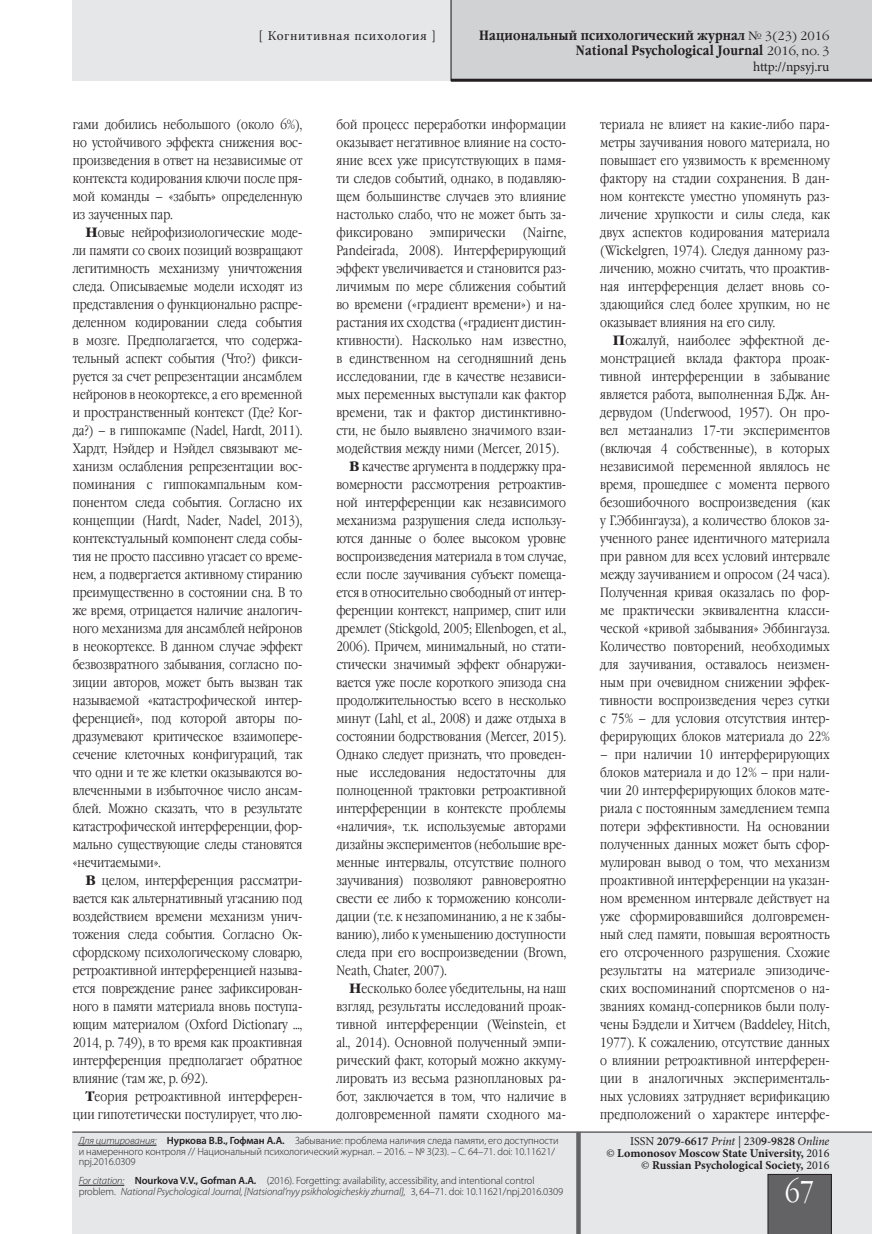
<style>
.page{position:relative;width:872px;height:1234px;background:#fff}
.page>*{position:absolute;margin:0;border:0;box-sizing:border-box;transform-origin:0 0}
.t1{font:30px "Garamond Narrow C";color:#fff}
.Main_text{font:13.5px/18px "Garamond Narrow C";letter-spacing:.01em;color:#231f20;text-align:justify}
.t2{font:700 13.5px/15px "Garamond Narrow C";letter-spacing:.01em;color:#231f20;text-align:right}
.t3{font:13.5px "Minion Pro";letter-spacing:.045em;color:#231f20}
.t4{font:13.5px "Minion Pro";letter-spacing:-.015em;color:#231f20}
.t5{font:700 12px/12px "Minion Pro";color:#231f20;text-align:right}
.t6{font:300 10.5px/10.5px "Myriad Pro";letter-spacing:-.01em;color:#231f20}
.s1{font-family:"Garamond C";font-weight:400;font-size:12px}
.s2{font-family:"Garamond C";font-weight:700}
.s3{font-style:italic}
.s4{font-weight:600}
.s5{font-weight:400}
.s6{font-weight:400;font-style:italic}
</style>
<div class="page">
<div style="left:72px;top:0;width:800px;height:81px;background:#e6e7e9"></div>
<div style="left:451px;top:0;width:421px;height:81px;background:#d1d2d4"></div>
<div style="left:72px;top:1132px;width:800px;height:101px;background:#e6e7e9"></div>
<hr style="left:72px;top:1131px;width:800px;height:1px;background:#231f20">
<div style="left:767px;top:1173px;width:64px;height:60px;background:#636366"></div>
<hr style="left:451px;top:79px;width:421px;height:3px;background:#231f20">
<div style="left:576px;top:1131px;width:5px;height:102px;background:#636366"></div>
<hr style="left:451px;top:0;width:1px;height:81px;background:#231f20">
<hr style="left:79px;top:1144px;width:78px;height:1px;background:#231f20">
<hr style="left:79px;top:1184px;width:45px;height:1px;background:#231f20">
<p class="t3" style="left:259px;top:26px;width:179px">[ Когнитивная психология ]</p>
<p class="t2" style="left:479px;top:28px;width:352px">Национальный психологический журнал <span class="s1">№ 3(23) 2016<br></span>National Psychological Journal <span class="s1">2016, no. 3</span></p>
<p class="t4" style="left:753px;top:57px;width:78px">http://npsyj.ru</p>
<p class="Main_text" style="left:73px;top:115px;width:231px">гами добились небольшого (около 6%), но устойчивого эффекта снижения вос&shy;произведения в ответ на независимые от контекста кодирования ключи после пря&shy;мой команды – «забыть» определенную из заученных пар.</p>
<p class="Main_text" style="left:73px;top:223px;width:231px;text-indent:13px"><span class="s2">Н</span>овые нейрофизиологические моде&shy;ли памяти со своих позиций возвращают легитимность механизму уничтожения следа. Описываемые модели исходят из представления о функционально распре&shy;деленном кодировании следа события в мозге. Предполагается, что содержа&shy;тельный аспект события (Что?) фикси&shy;руется за счет репрезентации ансамблем нейронов в неокортексе, а его временной и пространственный контекст (Где? Ког&shy;да?) – в гиппокампе (Nadel, Hardt, 2011).<br>Хардт, Нэйдер и Нэйдел связывают ме&shy;ханизм ослабления репрезентации вос&shy;поминания с гиппокампальным ком&shy;понентом следа события. Согласно их концепции (Hardt, Nader, Nadel, 2013), контекстуальный компонент следа собы&shy;тия не просто пассивно угасает со време&shy;нем, а подвергается активному стиранию преимущественно в состоянии сна. В то же время, отрицается наличие аналогич&shy;ного механизма для ансамблей нейронов в неокортексе. В данном случае эффект безвозвратного забывания, согласно по&shy;зиции авторов, может быть вызван так называемой «катастрофической интер&shy;ференцией», под которой авторы по&shy;дразумевают критическое взаимопере&shy;сечение клеточных конфигураций, так что одни и те же клетки оказываются во&shy;влеченными в избыточное число ансам&shy;блей. Можно сказать, что в результате катастрофической интерференции, фор&shy;мально существующие следы становятся «нечитаемыми».</p>
<p class="Main_text" style="left:73px;top:871px;width:231px;text-indent:13px"><span class="s2">В</span> целом, интерференция рассматри&shy;вается как альтернативный угасанию под воздействием времени механизм унич&shy;тожения следа события. Согласно Ок&shy;сфордскому психологическому словарю, ретроактивной интерференцией называ&shy;ется повреждение ранее зафиксирован&shy;ного в памяти материала вновь поступа&shy;ющим материалом (Oxford Dictionary …, 2014, p. 749), в то время как проактивная интерференция предполагает обратное влияние (там же, p. 692).</p>
<p class="Main_text" style="left:73px;top:1087px;width:231px;text-align:right"><span class="s2">Т</span>еория ретроактивной интерферен&shy;ции гипотетически постулирует, что лю-</p>
<p class="Main_text" style="left:336px;top:115px;width:231px">бой процесс переработки информации оказывает негативное влияние на состо&shy;яние всех уже присутствующих в памя&shy;ти следов событий, однако, в подавляю&shy;щем большинстве случаев это влияние настолько слабо, что не может быть за&shy;фиксировано</p>
<p class="Main_text" style="left:336px;top:223px;width:231px;text-indent:186px">(Nairne, Pandeirada, 2008). Интерферирующий эффект увеличивается и становится раз&shy;личимым по мере сближения событий во времени («градиент времени») и на&shy;растания их сходства («градиент дистин&shy;ктивности). Насколько нам известно, в единственном на сегодняшний день исследовании, где в качестве независи&shy;мых переменных выступали как фактор времени, так и фактор дистинктивно&shy;сти, не было выявлено значимого взаи&shy;модействия между ними (Mercer, 2015).</p>
<p class="Main_text" style="left:336px;top:457px;width:231px;text-indent:13px"><span class="s2">В</span> качестве аргумента в поддержку пра&shy;вомерности рассмотрения ретроактив&shy;ной интерференции как независимого механизма разрушения следа использу&shy;ются данные о более высоком уровне воспроизведения материала в том случае, если после заучивания субъект помеща&shy;ется в относительно свободный от интер&shy;ференции контекст, например, спит или дремлет (Stickgold, 2005; Ellenbogen, et al., 2006). Причем, минимальный, но стати&shy;стически значимый эффект обнаружи&shy;вается уже после короткого эпизода сна продолжительностью всего в несколько минут (Lahl, et al., 2008) и даже отдыха в состоянии бодрствования (Mercer, 2015).<br>Однако следует признать, что проведен&shy;ные исследования недостаточны для полноценной трактовки ретроактивной интерференции в контексте проблемы «наличия», т.к. используемые авторами дизайны экспериментов (небольшие вре&shy;менные интервалы, отсутствие полного заучивания) позволяют равновероятно свести ее либо к торможению консоли&shy;дации (т.е. к незапоминанию, а не к забы&shy;ванию), либо к уменьшению доступности следа при его воспроизведении (Brown, Neath, Chater, 2007).</p>
<p class="Main_text" style="left:336px;top:979px;width:231px;text-indent:13px"><span class="s2">Н</span>есколько более убедительны, на наш взгляд, результаты исследований проак&shy;тивной интерференции (Weinstein, et al., 2014). Основной полученный эмпи&shy;рический факт, который можно аккуму&shy;лировать из весьма разноплановых ра&shy;бот, заключается в том, что наличие в долговременной памяти сходного ма-</p>
<p class="Main_text" style="left:430px;top:223px;width:77px">эмпирически</p>
<p class="t6" style="left:79px;top:1134px;width:481px"><span class="s3">Для цитирования:</span> <span class="s4">Нуркова В.В., Гофман А.А.</span> Забывание: проблема наличия следа памяти, его доступности и намеренного контроля // Национальный психологический журнал. – 2016. – № 3(23). – С. 64–71. doi: 10.11621/ npj.2016.0309</p>
<p class="t6" style="left:79px;top:1174px;width:486px"><span class="s3">For citation:</span> <span class="s4">Nourkova V.V., Gofman A.A.</span> (2016). Forgetting: availability, accessibility, and intentional control problem. <span class="s3">National Psychological Journal, [Natsional’nyy psikhologicheskiy zhurnal],</span> 3, 64–71. doi: 10.11621/npj.2016.0309</p>
<p class="Main_text" style="left:600px;top:115px;width:231px">териала не влияет на какие-либо пара&shy;метры заучивания нового материала, но повышает его уязвимость к временному фактору на стадии сохранения. В дан&shy;ном контексте уместно упомянуть раз&shy;личение хрупкости и силы следа, как двух аспектов кодирования материала (Wickelgren, 1974). Следуя данному раз&shy;личению, можно считать, что проактив&shy;ная интерференция делает вновь со&shy;здающийся след более хрупким, но не оказывает влияния на его силу.</p>
<p class="Main_text" style="left:600px;top:331px;width:231px;text-indent:13px"><span class="s2">П</span>ожалуй, наиболее эффектной де&shy;монстрацией вклада фактора проак&shy;тивной интерференции в забывание является работа, выполненная Б.Дж. Ан&shy;дервудом (Underwood, 1957). Он про&shy;вел метаанализ 17-ти экспериментов (включая 4 собственные), в которых независимой переменной являлось не время, прошедшее с момента первого безошибочного воспроизведения (как у Г.Эббингауза), а количество блоков за&shy;ученного ранее идентичного материала при равном для всех условий интервале между заучиванием и опросом (24 часа).<br>Полученная кривая оказалась по фор&shy;ме практически эквивалентна класси&shy;ческой «кривой забывания» Эббингауза.<br>Количество повторений, необходимых для заучивания, оставалось неизмен&shy;ным при очевидном снижении эффек&shy;тивности воспроизведения через сутки с 75% – для условия отсутствия интер&shy;ферирующих блоков материала до 22%</p>
<p class="Main_text" style="left:600px;top:745px;width:231px">– при наличии 10 интерферирующих блоков материала и до 12% – при нали&shy;чии 20 интерферирующих блоков мате&shy;риала с постоянным замедлением темпа потери эффективности. На основании полученных данных может быть сфор&shy;мулирован вывод о том, что механизм проактивной интерференции на указан&shy;ном временном интервале действует на уже сформировавшийся долговремен&shy;ный след памяти, повышая вероятность его отсроченного разрушения. Схожие результаты на материале эпизодиче&shy;ских воспоминаний спортсменов о на&shy;званиях команд-соперников были полу&shy;чены Бэддели и Хитчем (Baddeley, Hitch, 1977). К сожалению, отсутствие данных о влиянии ретроактивной интерферен&shy;ции в аналогичных эксперименталь&shy;ных условиях затрудняет верификацию предположений о характере интерфе-</p>
<p class="t5" style="left:606px;top:1134px;width:225px"><span class="s5">ISSN</span> <span class="s4">2079-6617</span> <span class="s6">Print</span> <span class="s5">| 230</span><span class="s4">9-9828</span> <span class="s6">Online<br>©</span> Lomonosov Moscow State University, <span class="s5">2016 ©</span> Russian Psychological Society, <span class="s5">2016</span></p>
<h1 class="t1" style="left:785px;top:1175px;width:31px">67</h1>
</div>
